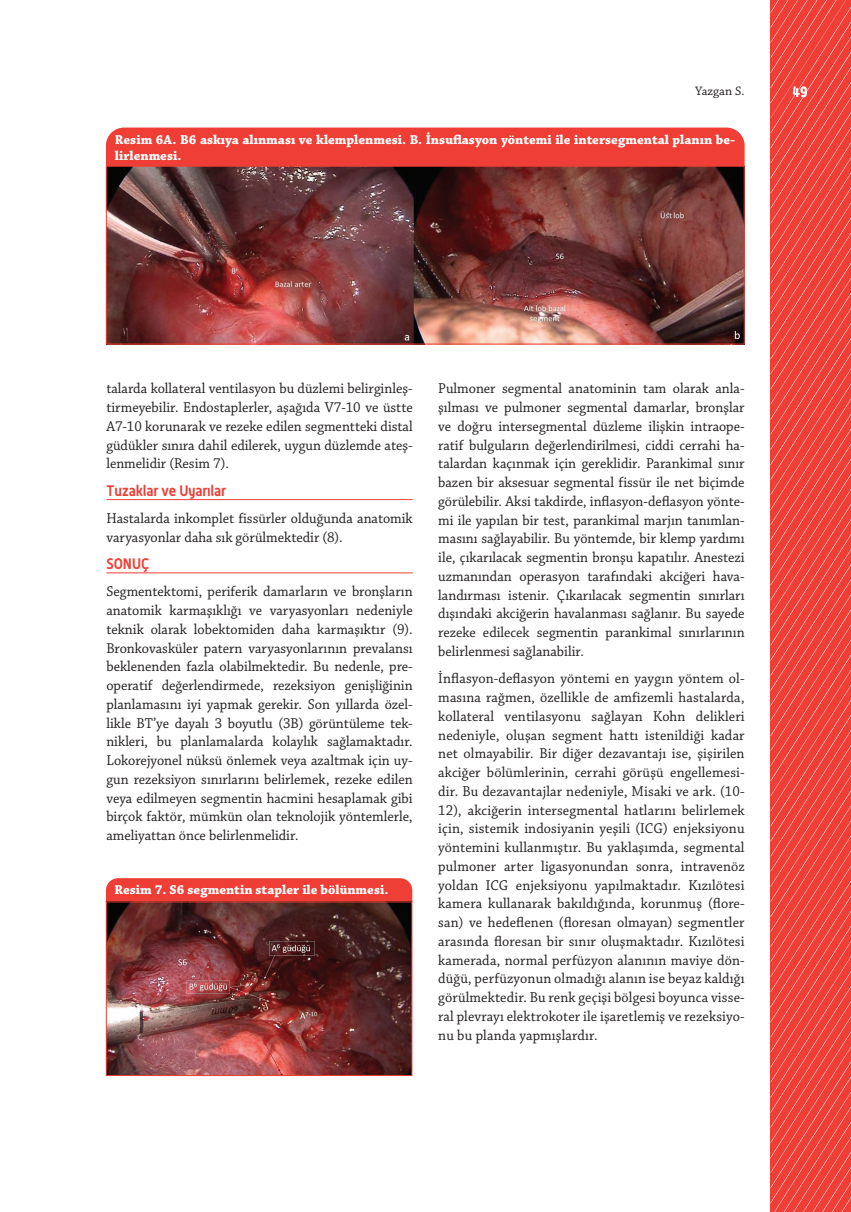
<style>
.page{position:relative;width:851px;height:1212px;background:#fff}
.page>*{position:absolute;margin:0;border:0;box-sizing:border-box;transform-origin:0 0}
.t1{font:15px/18.8px "Chaparral Pro";color:#231f20;text-align:justify;scale:.95 1}
.t2{font:700 15px "Alwyn OT";color:#ee3e35;scale:.95 1}
.t3{font:700 15px "Alwyn OT";color:#fff;scale:.85 1}
.t4{font:700 13.5px/16.2px "Chaparral Pro";color:#fff}
.t5{font:12.9px "Chaparral Pro";color:#231f20}
</style>
<div class="page">
<svg style="left:770px;top:0;width:80px;height:1212px;background:#ee483f"></svg>
<hr style="left:106px;top:499px;width:306px;height:1px;background:#ee3e35">
<hr style="left:106px;top:572px;width:306px;height:1px;background:#ee3e35">
<div style="left:106px;top:878px;width:306px;height:23px;background:#ee3e35"></div>
<img style="left:108px;top:903px;width:302px;height:171px">
<div style="left:106px;top:901px;width:306px;height:175px;border:1px solid #ee3e35"></div>
<div style="left:106px;top:128px;width:638px;height:38px;background:#ee3e35"></div>
<img style="left:108px;top:168px;width:634px;height:174px">
<div style="left:106px;top:166px;width:638px;height:178px;border:1px solid #ee3e35"></div>
<p class="t5" style="left:695px;top:83px;width:51px">Yazgan S.</p>
<p class="t3" style="left:792px;top:82px;width:19px">49</p>
<p class="t4" style="left:115px;top:132px;width:621px">Resim 6A. B6 askıya alınması ve klemplenmesi. B. İnsuflasyon yöntemi ile intersegmental planın be&shy;lirlenmesi.</p>
<p class="t1" style="left:106px;top:380px;width:324px">talarda kollateral ventilasyon bu düzlemi belirginleş&shy;tirmeyebilir. Endostaplerler, aşağıda V7-10 ve üstte A7-10 korunarak ve rezeke edilen segmentteki distal güdükler sınıra dahil edilerek, uygun düzlemde ateş&shy;lenmelidir (Resim 7).</p>
<p class="t2" style="left:106px;top:481px;width:127px">Tuzaklar ve Uyarılar</p>
<p class="t1" style="left:106px;top:509px;width:324px">Hastalarda inkomplet fissürler olduğunda anatomik varyasyonlar daha sık görülmektedir (8).</p>
<p class="t2" style="left:106px;top:554px;width:47px">SONUÇ</p>
<p class="t1" style="left:106px;top:583px;width:324px">Segmentektomi, periferik damarların ve bronşların anatomik karmaşıklığı ve varyasyonları nedeniyle teknik olarak lobektomiden daha karmaşıktır (9).<br>Bronkovasküler patern varyasyonlarının prevalansı beklenenden fazla olabilmektedir. Bu nedenle, pre&shy;operatif değerlendirmede, rezeksiyon genişliğinin planlamasını iyi yapmak gerekir. Son yıllarda özel&shy;likle BT’ye dayalı 3 boyutlu (3B) görüntüleme tek&shy;nikleri, bu planlamalarda kolaylık sağlamaktadır.<br>Lokorejyonel nüksü önlemek veya azaltmak için uy&shy;gun rezeksiyon sınırlarını belirlemek, rezeke edilen veya edilmeyen segmentin hacmini hesaplamak gibi birçok faktör, mümkün olan teknolojik yöntemlerle, ameliyattan önce belirlenmelidir.</p>
<p class="t4" style="left:114px;top:882px;width:275px">Resim 7. S6 segmentin stapler ile bölünmesi.</p>
<p class="t1" style="left:438px;top:380px;width:324px">Pulmoner segmental anatominin tam olarak anla&shy;şılması ve pulmoner segmental damarlar, bronşlar ve doğru intersegmental düzleme ilişkin intraope&shy;ratif bulguların değerlendirilmesi, ciddi cerrahi ha&shy;talardan kaçınmak için gereklidir. Parankimal sınır bazen bir aksesuar segmental fissür ile net biçimde görülebilir. Aksi takdirde, inflasyon-deflasyon yönte&shy;mi ile yapılan bir test, parankimal marjın tanımlan&shy;masını sağlayabilir. Bu yöntemde, bir klemp yardımı ile, çıkarılacak segmentin bronşu kapatılır. Anestezi uzmanından operasyon tarafındaki akciğeri hava&shy;landırması istenir. Çıkarılacak segmentin sınırları dışındaki akciğerin havalanması sağlanır. Bu sayede rezeke edilecek segmentin parankimal sınırlarının belirlenmesi sağlanabilir.</p>
<p class="t1" style="left:438px;top:670px;width:324px">İnflasyon-deflasyon yöntemi en yaygın yöntem ol&shy;masına rağmen, özellikle de amfizemli hastalarda, kollateral ventilasyonu sağlayan Kohn delikleri nedeniyle, oluşan segment hattı istenildiği kadar net olmayabilir. Bir diğer dezavantajı ise, şişirilen akciğer bölümlerinin, cerrahi görüşü engellemesi&shy;dir. Bu dezavantajlar nedeniyle, Misaki ve ark. (10- 12), akciğerin intersegmental hatlarını belirlemek için, sistemik indosiyanin yeşili (ICG) enjeksiyonu yöntemini kullanmıştır. Bu yaklaşımda, segmental pulmoner arter ligasyonundan sonra, intravenöz yoldan ICG enjeksiyonu yapılmaktadır. Kızılötesi kamera kullanarak bakıldığında, korunmuş (flore&shy;san) ve hedeflenen (floresan olmayan) segmentler arasında floresan bir sınır oluşmaktadır. Kızılötesi kamerada, normal perfüzyon alanının maviye dön&shy;düğü, perfüzyonun olmadığı alanın ise beyaz kaldığı görülmektedir. Bu renk geçişi bölgesi boyunca visse&shy;ral plevrayı elektrokoter ile işaretlemiş ve rezeksiyo&shy;nu bu planda yapmışlardır.</p>
</div>
